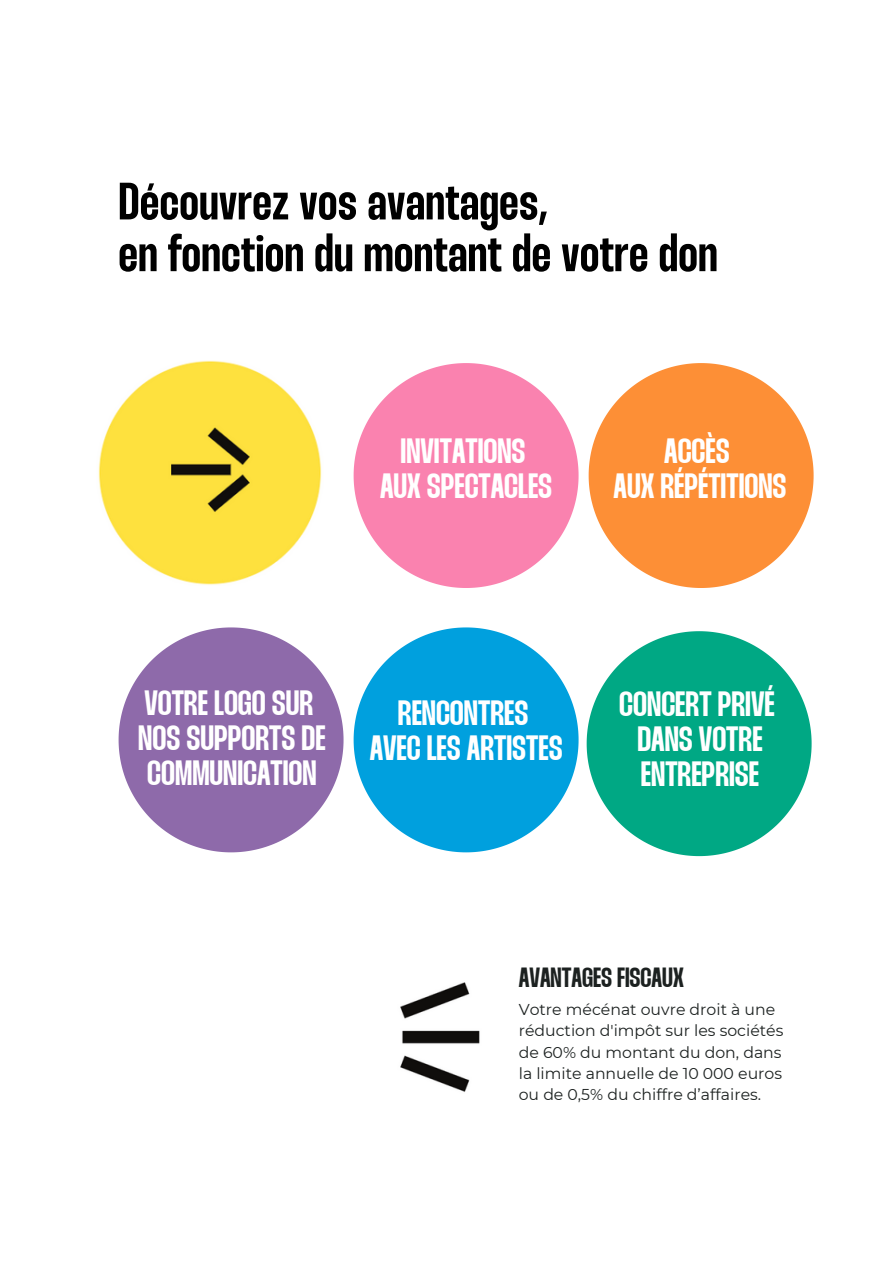
<style>
.page{position:relative;width:893px;height:1264px;background:#fff}
.page>*{position:absolute;margin:0;border:0;box-sizing:border-box;transform-origin:0 0}
.t1{font:52.5px/51.8px "Thunder Semi Bold LC";letter-spacing:.015em;color:#000}
.t2{font:34.95px/34.8px "Thunder Semi Bold LC";color:#fff;text-align:center}
.t3{font:27.75px "Thunder Semi Bold LC";color:#1c2120}
.t4{font:15.75px/21.3px "Montserrat";color:#1c2120}
</style>
<div class="page">
<svg style="left:586px;top:631px;width:225px;height:225px;fill:#00a884"></svg>
<svg style="left:353px;top:363px;width:225px;height:225px;fill:#fa82af"></svg>
<svg style="left:588px;top:363px;width:225px;height:225px;fill:#fd8f36"></svg>
<svg style="left:119px;top:627px;width:224px;height:225px;fill:#8e6aaa"></svg>
<svg style="left:353px;top:627px;width:225px;height:225px;fill:#00a0de"></svg>
<img style="left:98px;top:360px;width:224px;height:225px">
<img style="left:400px;top:982px;width:80px;height:110px">
<h1 class="t1" style="left:119px;top:180px;width:600px">Découvrez vos avantages,<br>en fonction du montant de votre don</h1>
<p class="t2" style="left:380px;top:436px;width:174px">INVITATIONS<br>AUX SPECTACLES</p>
<p class="t2" style="left:613px;top:436px;width:174px">ACCÈS<br>AUX RÉPÉTITIONS</p>
<p class="t2" style="left:138px;top:688px;width:189px;text-align:left">VOTRE LOGO SUR<br>NOS SUPPORTS DE<br>COMMUNICATION</p>
<p class="t2" style="left:369px;top:698px;width:194px">RENCONTRES<br>AVEC LES ARTISTES</p>
<p class="t2" style="left:619px;top:689px;width:157px">CONCERT PRIVÉ<br>DANS VOTRE<br>ENTREPRISE</p>
<p class="t3" style="left:518px;top:966px;width:166px">AVANTAGES FISCAUX</p>
<p class="t4" style="left:518px;top:998px;width:266px">Votre mécénat ouvre droit à une réduction d'impôt sur les sociétés de 60% du montant du don, dans la limite annuelle de 10 000 euros ou de 0,5% du chiffre d’affaires.</p>
</div>
